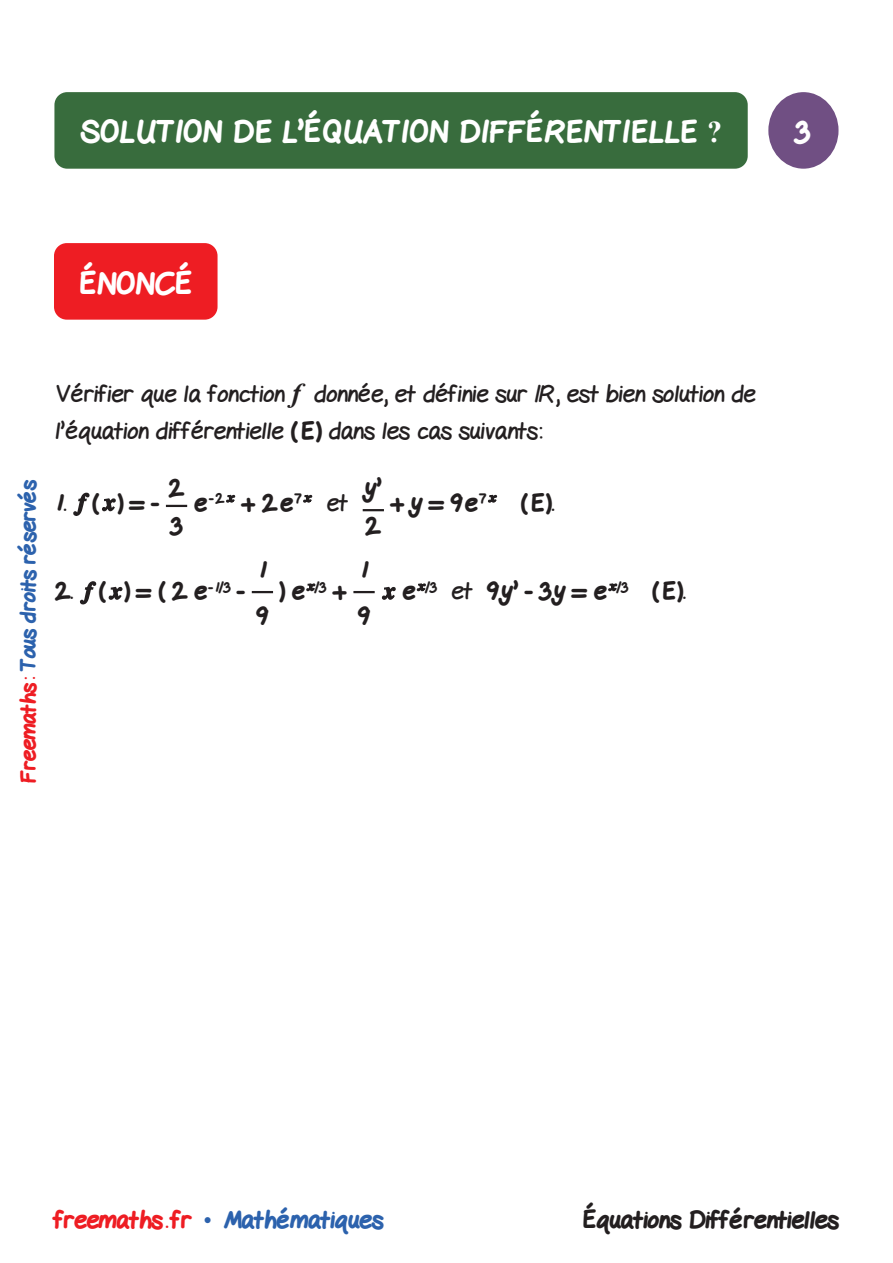
<style>
.page{position:relative;width:893px;height:1263px;background:#fff}
.page>*{position:absolute;margin:0;border:0;box-sizing:border-box;transform-origin:0 0}
.t1{font:800 30px "Gel Pen";letter-spacing:.02em;color:#fff}
.Texte-Ennonce{font:24px/37.5px "Gel Pen";color:#231f20}
.Texte-Ennonce-2{font:800 24px "Gel Pen";color:#231f20}
.t2{font:800 24px "Gel Pen";color:#2c62ad}
.Texte{font:800 24px "Gel Pen";color:#231f20}
.t3{font:800 21px "Gel Pen";letter-spacing:-.01em;color:#2c62ad}
.s1{font-family:"Times New Roman";font-weight:700}
.s2{color:#ee1d23}
.s3{font-family:"Times New Roman";font-weight:700;font-style:italic;font-size:27px}
.s4{font-weight:800}
.s5{font-weight:400}
.s6{font-family:"Times New Roman";font-weight:400}
</style>
<div class="page">
<div style="left:54px;top:243px;width:164px;height:77px;background:#ee1d23;border-radius:13px"></div>
<div style="left:768px;top:92px;width:70px;height:77px;background:#704f83;border-radius:50%"></div>
<div style="left:54px;top:92px;width:694px;height:77px;background:#386c3d;border-radius:13px"></div>
<svg style="left:73px;top:492px;width:17px;height:24px"></svg>
<svg style="left:102px;top:498px;width:14px;height:14px"></svg>
<hr style="left:166px;top:505px;width:21px;height:2px;background:#231f20">
<svg style="left:226px;top:494px;width:10px;height:9px"></svg>
<svg style="left:303px;top:494px;width:10px;height:9px"></svg>
<hr style="left:363px;top:509px;width:21px;height:2px;background:#231f20">
<svg style="left:487px;top:494px;width:11px;height:9px"></svg>
<svg style="left:80px;top:581px;width:17px;height:24px"></svg>
<svg style="left:108px;top:586px;width:15px;height:14px"></svg>
<hr style="left:252px;top:591px;width:21px;height:2px;background:#231f20">
<svg style="left:306px;top:583px;width:10px;height:9px"></svg>
<hr style="left:353px;top:591px;width:22px;height:2px;background:#231f20">
<svg style="left:381px;top:586px;width:15px;height:14px"></svg>
<svg style="left:416px;top:583px;width:10px;height:9px"></svg>
<svg style="left:608px;top:583px;width:10px;height:9px"></svg>
<p class="t1" style="left:80px;top:109px;width:643px">SOLUTION DE L’ÉQUATION DIFFÉRENTIELLE <span class="s1">?</span></p>
<p class="t1" style="left:795px;top:109px;width:16px">3</p>
<p class="t1" style="left:80px;top:260px;width:114px">ÉNONCÉ</p>
<p class="t3" style="left:12px;top:783px;width:305px;rotate:-90deg"><span class="s2">Freemaths:</span> Tous droits réservés</p>
<p class="Texte-Ennonce" style="left:55px;top:372px;width:702px">Vérifier que la fonction <span class="s3">f</span> donnée, et définie sur ¨, est bien solution de l’équation différentielle <span class="s4">(E)</span> dans les cas suivants:</p>
<p class="Texte-Ennonce-2" style="left:55px;top:484px;width:105px">1. () = -</p>
<p class="Texte" style="left:169px;top:469px;width:17px">2</p>
<p class="Texte" style="left:171px;top:507px;width:13px">3</p>
<p class="Texte-Ennonce-2" style="left:194px;top:484px;width:155px">e<sup>-2</sup> + 2e<sup>7</sup> <span class="s5">et</span></p>
<p class="Texte-Ennonce-2" style="left:365px;top:469px;width:18px">y’</p>
<p class="Texte" style="left:366px;top:507px;width:17px">2</p>
<p class="Texte-Ennonce-2" style="left:391px;top:484px;width:97px">+ y = 9e<sup>7</sup></p>
<p class="Texte-Ennonce-2" style="left:521px;top:484px;width:35px">(E).</p>
<p class="Texte-Ennonce-2" style="left:55px;top:572px;width:191px">2. ( ) = ( 2 e<sup>-1/3</sup> -</p>
<p class="Texte-Ennonce-2" style="left:258px;top:551px;width:10px">1</p>
<p class="Texte" style="left:257px;top:597px;width:13px">9</p>
<p class="Texte-Ennonce-2" style="left:280px;top:572px;width:68px">) e <sup>/3</sup>+</p>
<p class="Texte-Ennonce-2" style="left:360px;top:551px;width:10px">1</p>
<p class="Texte" style="left:358px;top:597px;width:13px">9</p>
<p class="Texte-Ennonce-2" style="left:403px;top:572px;width:284px">e <sup>/3</sup> <span class="s5">et</span> 9y’ - 3y = e <sup>/3</sup> (E).</p>
<p class="t2" style="left:54px;top:1201px;width:331px"><span class="s2">freemaths . fr</span> <span class="s6">•</span> Mathématiques</p>
<p class="Texte-Ennonce-2" style="left:583px;top:1201px;width:258px">Équations Différentielles</p>
</div>
